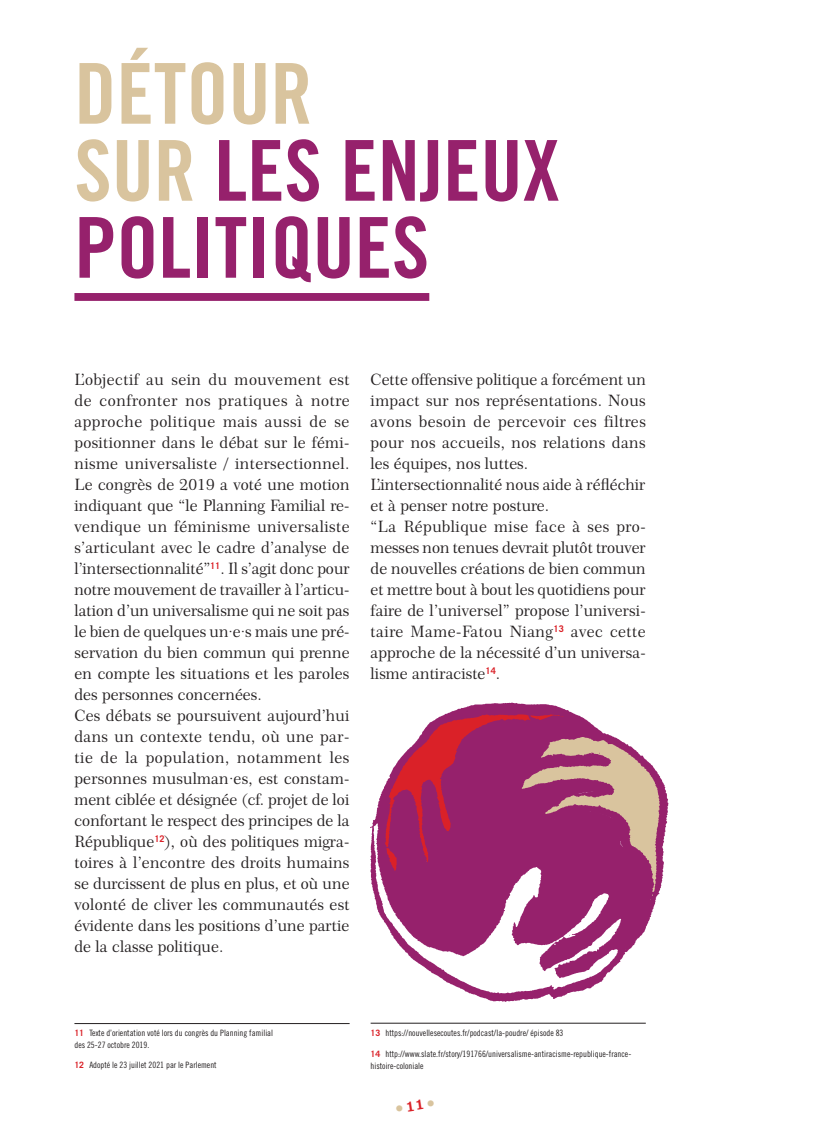
<style>
.page{position:relative;width:819px;height:1141px;background:#fff}
.page>*{position:absolute;margin:0;border:0;box-sizing:border-box;transform-origin:0 0}
.CHAPITRE-Titre_1{font:84px "Trade Gothic Bold Cond Twenty";color:#96216c}
.CHAPITRE-Titre_1-2{font:84px "Trade Gothic Bold Cond Twenty";color:#d9c49e}
.Texte{font:15.75px/21px "Century 751 BT Roman B";color:#231f20;text-align:justify}
.Note{font:8.75px/12.2px "Trade Gothic Cond Eighteen";color:#231f20}
.s1{color:#d9c49e}
.s2{font-family:"Trade Gothic";font-weight:700;color:#da2128}
</style>
<div class="page">
<hr style="left:74px;top:1023px;width:275px;height:1px;background:#231f20">
<hr style="left:370px;top:1023px;width:275px;height:1px;background:#231f20">
<div style="left:74px;top:293px;width:355px;height:8px;background:#96216c"></div>
<img style="left:370px;top:702px;width:299px;height:300px">
<p class="CHAPITRE-Titre_1-2" style="left:74px;top:43px;width:239px">DÉTOUR</p>
<p class="CHAPITRE-Titre_1" style="left:74px;top:120px;width:487px"><span class="s1">SUR</span> LES ENJEUX</p>
<p class="CHAPITRE-Titre_1" style="left:74px;top:197px;width:356px">POLITIQUES</p>
<p class="Texte" style="left:74px;top:369px;width:277px">L’objectif au sein du mouvement est de confronter nos pratiques à notre approche politique mais aussi de se positionner dans le débat sur le fémi&shy;nisme universaliste / intersectionnel.<br>Le congrès de 2019 a voté une motion indiquant que “le Planning Familial re&shy;vendique un féminisme universaliste s’articulant avec le cadre d’analyse de l’intersectionnalité”<sup>11</sup>. Il s’agit donc pour notre mouvement de travailler à l’articu&shy;lation d’un universalisme qui ne soit pas le bien de quelques un·e·s mais une pré&shy;servation du bien commun qui prenne en compte les situations et les paroles des personnes concernées.</p>
<p class="Texte" style="left:74px;top:705px;width:277px">Ces débats se poursuivent aujourd’hui dans un contexte tendu, où une par&shy;tie de la population, notamment les personnes musulman·es, est constam&shy;ment ciblée et désignée (cf. projet de loi confortant le respect des principes de la République<sup>12</sup>), où des politiques migra&shy;toires à l’encontre des droits humains se durcissent de plus en plus, et où une volonté de cliver les communautés est évidente dans les positions d’une partie de la classe politique.</p>
<p class="Texte" style="left:370px;top:369px;width:277px">Cette offensive politique a forcément un impact sur nos représentations. Nous avons besoin de percevoir ces filtres pour nos accueils, nos relations dans les équipes, nos luttes.</p>
<p class="Texte" style="left:370px;top:474px;width:276px">L’intersectionnalité nous aide à réfléchir et à penser notre posture.</p>
<p class="Texte" style="left:370px;top:516px;width:277px">“La République mise face à ses pro&shy;messes non tenues devrait plutôt trouver de nouvelles créations de bien commun et mettre bout à bout les quotidiens pour faire de l’universel” propose l’universi&shy;taire Mame-Fatou Niang<sup>13</sup> avec cette approche de la nécessité d’un universa&shy;lisme antiraciste<sup>14</sup>.</p>
<p class="Note" style="left:74px;top:1027px;width:200px"><span class="s2">11</span> Texte d’orientation voté lors du congrès du Planning familial des 25-27 octobre 2019.</p>
<p class="Note" style="left:74px;top:1058px;width:144px"><span class="s2">12</span> Adopté le 23 juillet 2021 par le Parlement</p>
<p class="Note" style="left:370px;top:1027px;width:194px"><span class="s2">13</span> https://nouvellesecoutes.fr/podcast/la-poudre/ épisode 83</p>
<p class="Note" style="left:370px;top:1048px;width:262px"><span class="s2">14</span> http://www.slate.fr/story/191766/universalisme-antiracisme-republique-france&shy;histoire-coloniale</p>
</div>
